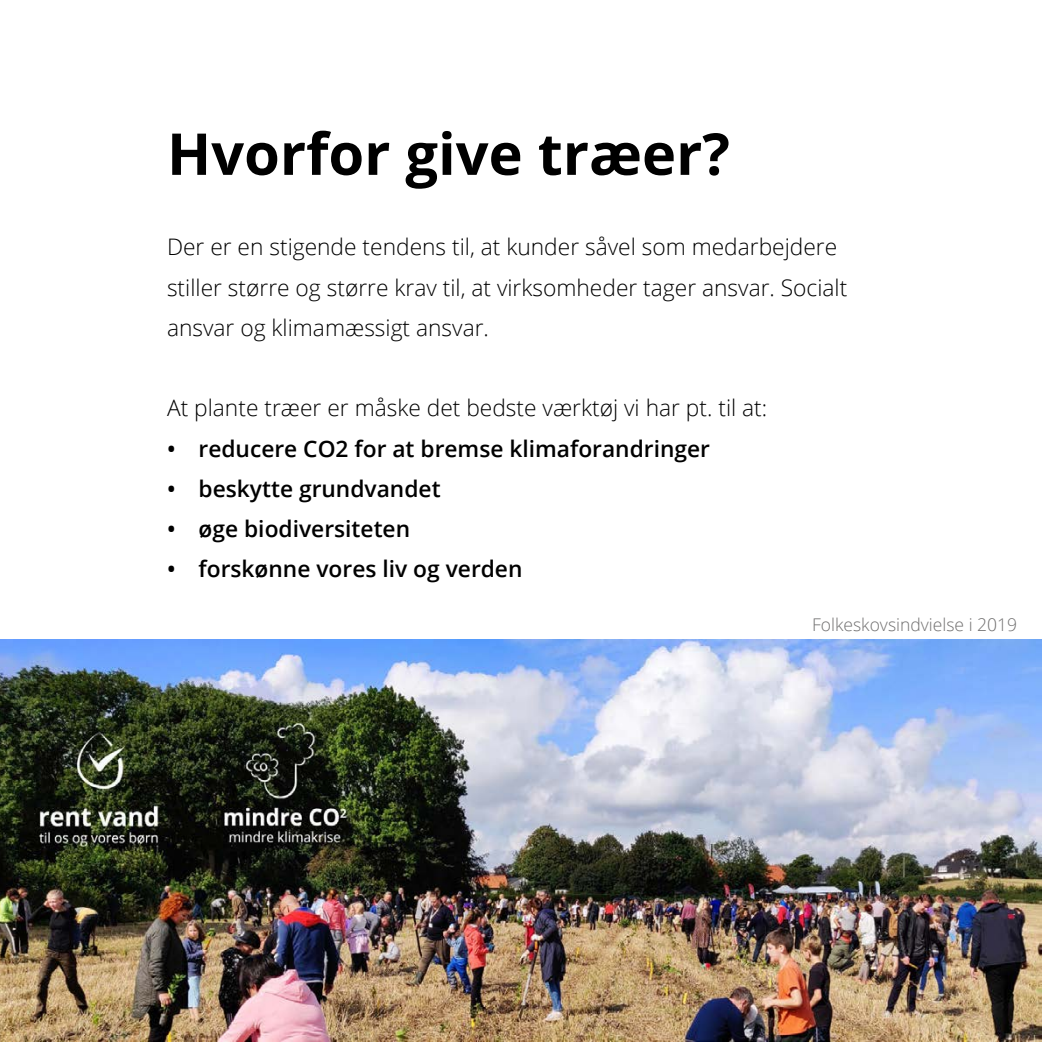
<style>
.page{position:relative;width:1042px;height:1042px;background:#fff}
.page>*{position:absolute;margin:0;border:0;box-sizing:border-box;transform-origin:0 0}
.t1{font:700 57.75px "Open Sans";color:#000}
.t2{font:300 22.75px/40.2px "Open Sans";color:#000}
.t3{font:600 22.75px "Open Sans";color:#000}
.t4{font:300 17.5px "Open Sans";color:#706f6f}
</style>
<div class="page">
<img style="left:0;top:640px;width:1042px;height:402px">
<h1 class="t1" style="left:167px;top:113px;width:564px">Hvorfor give træer?</h1>
<p class="t2" style="left:167px;top:226px;width:682px">Der er en stigende tendens til, at kunder såvel som medarbejdere stiller større og større krav til, at virksomheder tager ansvar. Socialt ansvar og klimamæssigt ansvar.</p>
<p class="t2" style="left:167px;top:387px;width:602px">At plante træer er måske det bedste værktøj vi har pt. til at:</p>
<p class="t3" style="left:167px;top:433px;width:544px">• reducere CO2 for at bremse klimaforandringer</p>
<p class="t3" style="left:167px;top:473px;width:275px">• beskytte grundvandet</p>
<p class="t3" style="left:167px;top:513px;width:245px">• øge biodiversiteten</p>
<p class="t3" style="left:167px;top:553px;width:357px">• forskønne vores liv og verden</p>
<p class="t4" style="left:812px;top:613px;width:207px">Folkeskovsindvielse i 2019</p>
</div>
